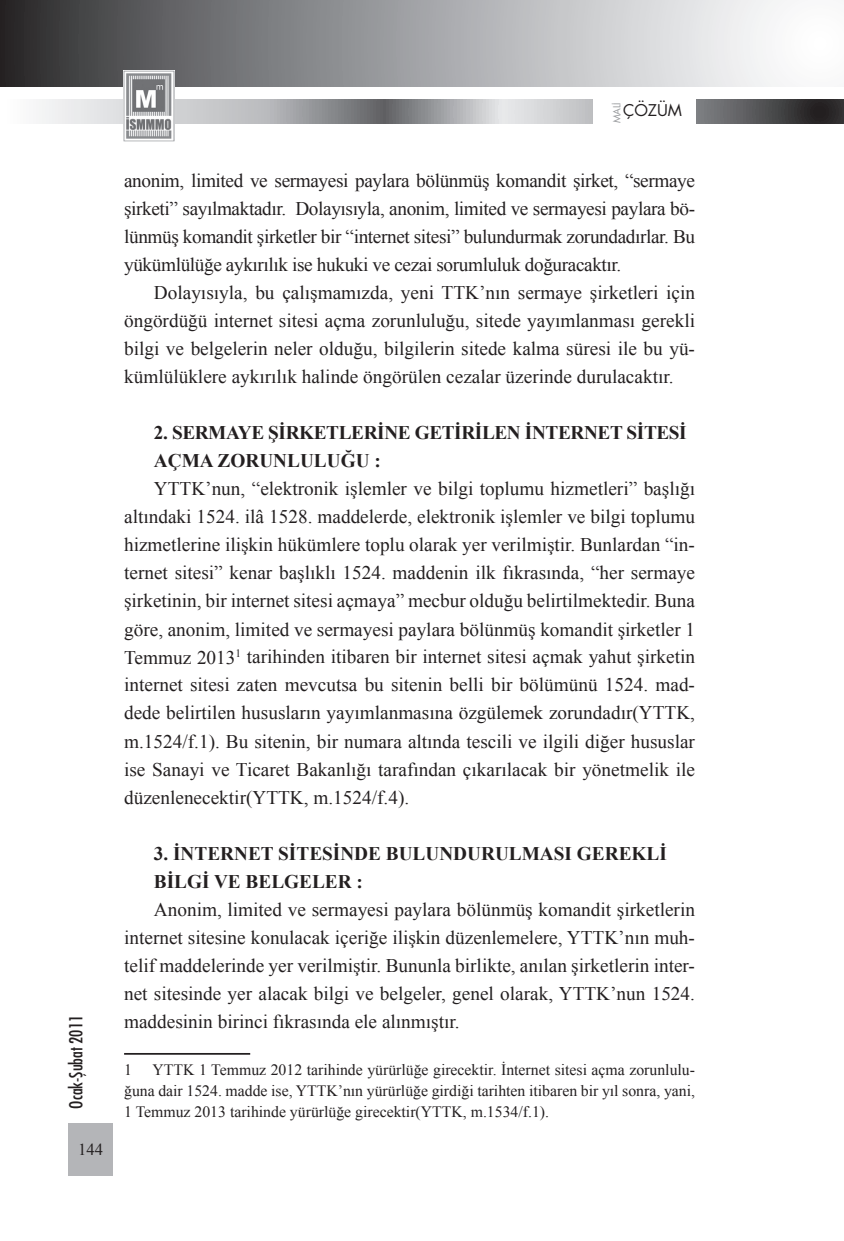
<style>
.page{position:relative;width:844px;height:1241px;background:#fff}
.page>*{position:absolute;margin:0;border:0;box-sizing:border-box;transform-origin:0 0}
.t1{font:19.25px/28px "Times New Roman";color:#231f20;text-align:justify}
.t2{font:700 19.25px/28px "Times New Roman";letter-spacing:-.02em;color:#231f20}
.t3{font:700 19.25px/28px "Times New Roman";color:#231f20}
.t4{font:17.5px "Futura Cond Nr Tr";color:#231f20}
.t5{font:16.62px "Times New Roman";color:#231f20}
.t6{font:15.75px/21px "Times New Roman";color:#231f20;text-align:justify}
.t7{font:15.75px "Futura Book Tr";color:#231f20}
.t8{font:9.62px "Futura Book Tr";color:#97999c}
</style>
<div class="page">
<div style="left:68px;top:1122px;width:45px;height:53px;background:#b4b5b8"></div>
<svg style="left:1px;top:0;width:781px;height:86px;background:#999a9c"></svg>
<svg style="left:39px;top:100px;width:780px;height:23px;background:#a4a5a8"></svg>
<div style="left:593px;top:97px;width:102px;height:35px;background:#fff"></div>
<img style="left:123px;top:71px;width:51px;height:70px">
<div style="left:819px;top:100px;width:24px;height:23px;background:#2a2829"></div>
<hr style="left:124px;top:1052px;width:126px;height:2px;background:#231f20">
<p class="t4" style="left:65px;top:1108px;width:95px;rotate:-90deg">Ocak-Şubat 2011</p>
<p class="t5" style="left:78px;top:1139px;width:26px">144</p>
<p class="t8" style="left:610px;top:123px;width:22px;rotate:-90deg">MALİ</p>
<p class="t7" style="left:623px;top:100px;width:60px">ÇÖZÜM</p>
<p class="t1" style="left:124px;top:166px;width:572px">anonim, limited ve sermayesi paylara bölünmüş komandit şirket, “sermaye şirketi” sayılmaktadır. Dolayısıyla, anonim, limited ve sermayesi paylara bö&shy;lünmüş komandit şirketler bir “internet sitesi” bulundurmak zorundadırlar. Bu yükümlülüğe aykırılık ise hukuki ve cezai sorumluluk doğuracaktır.</p>
<p class="t1" style="left:124px;top:278px;width:572px;text-indent:30px">Dolayısıyla, bu çalışmamızda, yeni TTK’nın sermaye şirketleri için öngördüğü internet sitesi açma zorunluluğu, sitede yayımlanması gerekli bilgi ve belgelerin neler olduğu, bilgilerin sitede kalma süresi ile bu yü&shy;kümlülüklere aykırılık halinde öngörülen cezalar üzerinde durulacaktır.</p>
<p class="t2" style="left:154px;top:418px;width:534px">2. SERMAYE ŞİRKETLERİNE GETİRİLEN İNTERNET SİTESİ<br>AÇMA ZORUNLULUĞU :</p>
<p class="t1" style="left:124px;top:474px;width:572px;text-indent:30px">YTTK’nun, “elektronik işlemler ve bilgi toplumu hizmetleri” başlığı altındaki 1524. ilâ 1528. maddelerde, elektronik işlemler ve bilgi toplumu hizmetlerine ilişkin hükümlere toplu olarak yer verilmiştir. Bunlardan “in&shy;ternet sitesi” kenar başlıklı 1524. maddenin ilk fıkrasında, “her sermaye şirketinin, bir internet sitesi açmaya” mecbur olduğu belirtilmektedir. Buna göre, anonim, limited ve sermayesi paylara bölünmüş komandit şirketler 1<br>Temmuz 2013<sup>1</sup> tarihinden itibaren bir internet sitesi açmak yahut şirketin internet sitesi zaten mevcutsa bu sitenin belli bir bölümünü 1524. mad&shy;dede belirtilen hususların yayımlanmasına özgülemek zorundadır(YTTK, m.1524/f.1). Bu sitenin, bir numara altında tescili ve ilgili diğer hususlar ise Sanayi ve Ticaret Bakanlığı tarafından çıkarılacak bir yönetmelik ile düzenlenecektir(YTTK, m.1524/f.4).</p>
<p class="t3" style="left:154px;top:838px;width:514px">3. İNTERNET SİTESİNDE BULUNDURULMASI GEREKLİ<br>BİLGİ VE BELGELER :</p>
<p class="t1" style="left:124px;top:894px;width:572px;text-indent:30px">Anonim, limited ve sermayesi paylara bölünmüş komandit şirketlerin internet sitesine konulacak içeriğe ilişkin düzenlemelere, YTTK’nın muh&shy;telif maddelerinde yer verilmiştir. Bununla birlikte, anılan şirketlerin inter&shy;net sitesinde yer alacak bilgi ve belgeler, genel olarak, YTTK’nun 1524. maddesinin birinci fıkrasında ele alınmıştır.</p>
<p class="t6" style="left:124px;top:1058px;width:9px">1</p>
<p class="t6" style="left:124px;top:1058px;width:572px;text-indent:28px">YTTK 1 Temmuz 2012 tarihinde yürürlüğe girecektir. İnternet sitesi açma zorunlulu&shy;ğuna dair 1524. madde ise, YTTK’nın yürürlüğe girdiği tarihten itibaren bir yıl sonra, yani, 1 Temmuz 2013 tarihinde yürürlüğe girecektir(YTTK, m.1534/f.1).</p>
</div>
